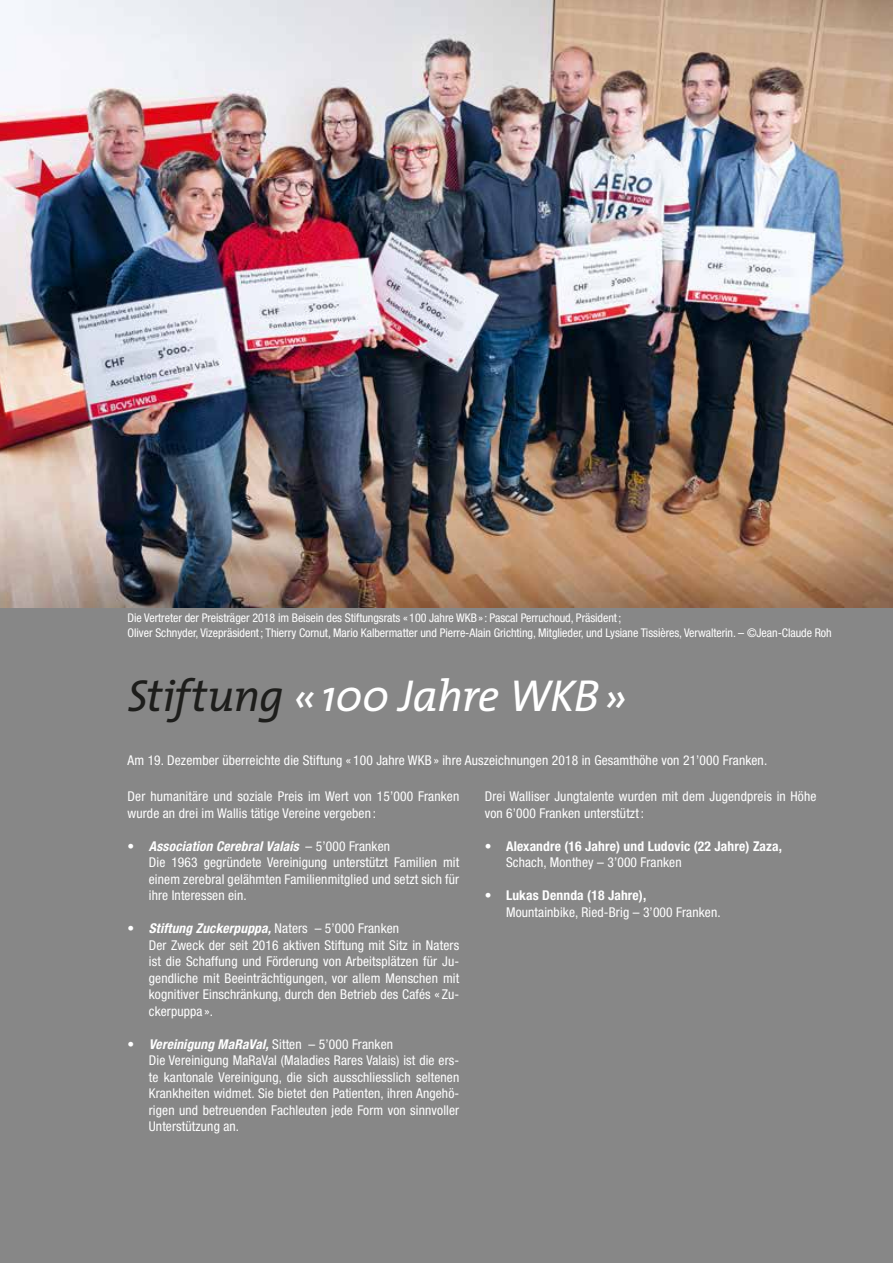
<style>
.page{position:relative;width:893px;height:1263px;background:#878787}
.page>*{position:absolute;margin:0;border:0;box-sizing:border-box;transform-origin:0 0}
.t1{font:italic 45px "The Mix";letter-spacing:-.015em;color:#fff}
.t2{font:condensed 13.5px/16.5px "Helvetica Neue LT Std";letter-spacing:.01em;color:#fff}
.t3{font:700 condensed 13.5px/16.5px "Helvetica Neue LT Std";letter-spacing:.01em;color:#fff}
.t4{font:condensed 12px/15px "Helvetica Neue LT Std";letter-spacing:-.005em;color:#fff}
.s1{color:#1d1d1b}
.s2{font-weight:700;font-style:italic}
.s3{font-weight:400}
.s4{font-weight:700}
</style>
<div class="page">
<img style="left:0;top:0;width:893px;height:608px">
<p class="t4" style="left:128px;top:610px;width:706px">Die Vertreter der Preisträger 2018 im Beisein des Stiftungsrats «100 Jahre WKB»: Pascal Perruchoud, Präsident;<br>Oliver Schnyder, Vizepräsident; Thierry Cornut, Mario Kalbermatter und Pierre-Alain Grichting, Mitglieder, und Lysiane Tissières, Verwalterin. – ©Jean-Claude Roh</p>
<h1 class="t1" style="left:128px;top:659px;width:501px"><span class="s1">Stiftung</span> « 100 Jahre WKB »</h1>
<p class="t2" style="left:128px;top:751px;width:641px">Am 19. Dezember überreichte die Stiftung « 100 Jahre WKB » ihre Auszeichnungen 2018 in Gesamthöhe von 21’000 Franken.</p>
<p class="t2" style="left:128px;top:788px;width:333px">Der humanitäre und soziale Preis im Wert von 15’000 Franken wurde an drei im Wallis tätige Vereine vergeben :</p>
<p class="t2" style="left:149px;top:837px;width:312px;text-indent:-21px">• <span class="s2">Association Cerebral Valais</span> – 5’000 Franken<br>Die 1963 gegründete Vereinigung unterstützt Familien mit einem zerebral gelähmten Familienmitglied und setzt sich für ihre Interessen ein.</p>
<p class="t2" style="left:149px;top:920px;width:312px;text-indent:-21px">• <span class="s2">Stiftung Zuckerpuppa,</span> Naters – 5’000 Franken<br>Der Zweck der seit 2016 aktiven Stiftung mit Sitz in Naters ist die Schaffung und Förderung von Arbeitsplätzen für Ju&shy;gendliche mit Beeinträchtigungen, vor allem Menschen mit kognitiver Einschränkung, durch den Betrieb des Cafés « Zu&shy;ckerpuppa ».</p>
<p class="t2" style="left:149px;top:1035px;width:312px;text-indent:-21px">• <span class="s2">Vereinigung MaRaVal,</span> Sitten – 5’000 Franken<br>Die Vereinigung MaRaVal (Maladies Rares Valais) ist die ers&shy;te kantonale Vereinigung, die sich ausschliesslich seltenen Krankheiten widmet. Sie bietet den Patienten, ihren Angehö&shy;rigen und betreuenden Fachleuten jede Form von sinnvoller Unterstützung an.</p>
<p class="t2" style="left:485px;top:788px;width:333px">Drei Walliser Jungtalente wurden mit dem Jugendpreis in Höhe von 6’000 Franken unterstützt :</p>
<p class="t3" style="left:506px;top:837px;width:277px;text-indent:-21px"><span class="s3">•</span> Alexandre (16 Jahre) und Ludovic (22 Jahre) Zaza,<br><span class="s3">Schach, Monthey – 3’000 Franken</span></p>
<p class="t2" style="left:506px;top:887px;width:216px;text-indent:-21px">• <span class="s4">Lukas Dennda (18 Jahre),<br></span>Mountainbike, Ried-Brig – 3’000 Franken.</p>
</div>
